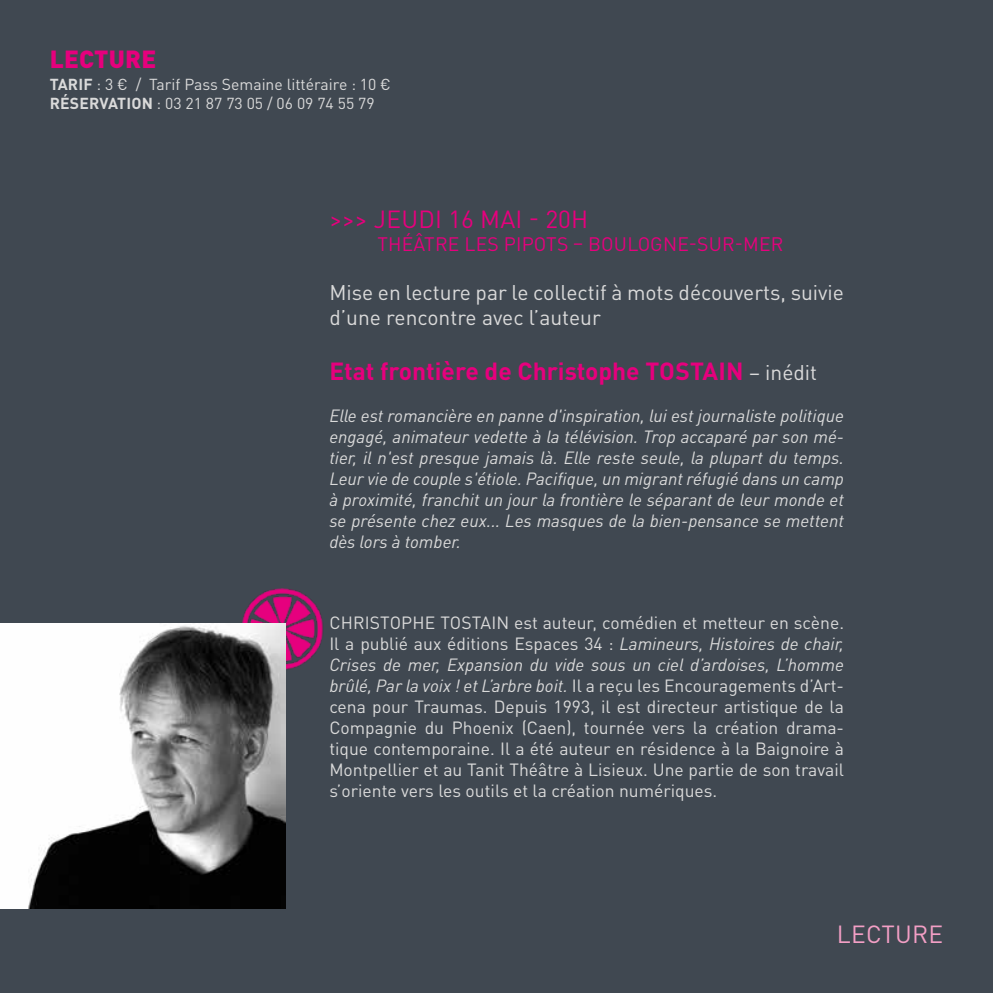
<style>
.page{position:relative;width:993px;height:993px;background:#fff}
.page>*{position:absolute;margin:0;border:0;box-sizing:border-box;transform-origin:0 0}
.t1{font:700 24.5px "DIN Pro";color:#e6007d}
.t2{font:24.5px "DIN Pro";letter-spacing:.01em;color:#e6007d}
.t3{font:900 24.5px "DIN Pro";letter-spacing:.01em;color:#e6007d}
.t4{font:24.5px "DIN Pro";letter-spacing:.01em;color:#f39fc5}
.t5{font:21px/25.2px "DIN Pro";color:#dadada}
.t6{font:19.25px "DIN Pro";letter-spacing:.01em;color:#e6007d}
.t7{font:17.5px/21px "DIN Pro";color:#dadada;text-align:justify}
.t8{font:italic 17.5px/21px "DIN Pro";color:#dadada;text-align:justify}
.t9{font:15.75px/18.9px "DIN Pro";color:#dadada}
.s1{font-weight:700}
.s2{font-weight:400;font-size:21px;color:#dadada}
.s3{font-style:italic}
</style>
<div class="page">
<div style="left:0;top:0;width:992px;height:992px;background:#404851"></div>
<img style="left:242px;top:588px;width:81px;height:85px">
<img style="left:0;top:623px;width:285px;height:285px">
<h1 class="t3" style="left:50px;top:38px;width:108px">LECTURE</h1>
<p class="t9" style="left:50px;top:74px;width:342px"><span class="s1">TARIF</span> : 3 € / Tarif Pass Semaine littéraire : 10 €<br><span class="s1">RÉSERVATION</span> : 03 21 87 73 05 / 06 09 74 55 79</p>
<h1 class="t2" style="left:329px;top:199px;width:260px">&gt;&gt;&gt; JEUDI 16 MAI - 20H</h1>
<p class="t6" style="left:377px;top:228px;width:407px">THÉÂTRE LES PIPOTS – BOULOGNE-SUR-MER</p>
<p class="t5" style="left:329px;top:277px;width:516px">Mise en lecture par le collectif à mots découverts, suivie d’une rencontre avec l’auteur</p>
<h1 class="t1" style="left:329px;top:350px;width:489px">Etat frontière de Christophe TOSTAIN <span class="s2">– inédit</span></h1>
<p class="t8" style="left:329px;top:403px;width:516px">Elle est romancière en panne d'inspiration, lui est journaliste politique engagé, animateur vedette à la télévision. Trop accaparé par son mé&shy;tier, il n'est presque jamais là. Elle reste seule, la plupart du temps.<br>Leur vie de couple s'étiole. Pacifique, un migrant réfugié dans un camp à proximité, franchit un jour la frontière le séparant de leur monde et se présente chez eux... Les masques de la bien-pensance se mettent dès lors à tomber.</p>
<p class="t7" style="left:329px;top:610px;width:516px">CHRISTOPHE TOSTAIN est auteur, comédien et metteur en scène.<br>Il a publié aux éditions Espaces 34 : <span class="s3">Lamineurs, Histoires de chair, Crises de mer, Expansion du vide sous un ciel d’ardoises, L’homme brûlé, Par la voix ! et L’arbre boit.</span> Il a reçu les Encouragements d’Art&shy;cena pour Traumas. Depuis 1993, il est directeur artistique de la Compagnie du Phoenix (Caen), tournée vers la création drama&shy;tique contemporaine. Il a été auteur en résidence à la Baignoire à Montpellier et au Tanit Théâtre à Lisieux. Une partie de son travail s’oriente vers les outils et la création numériques.</p>
<h1 class="t4" style="left:836px;top:914px;width:108px">LECTURE</h1>
</div>
